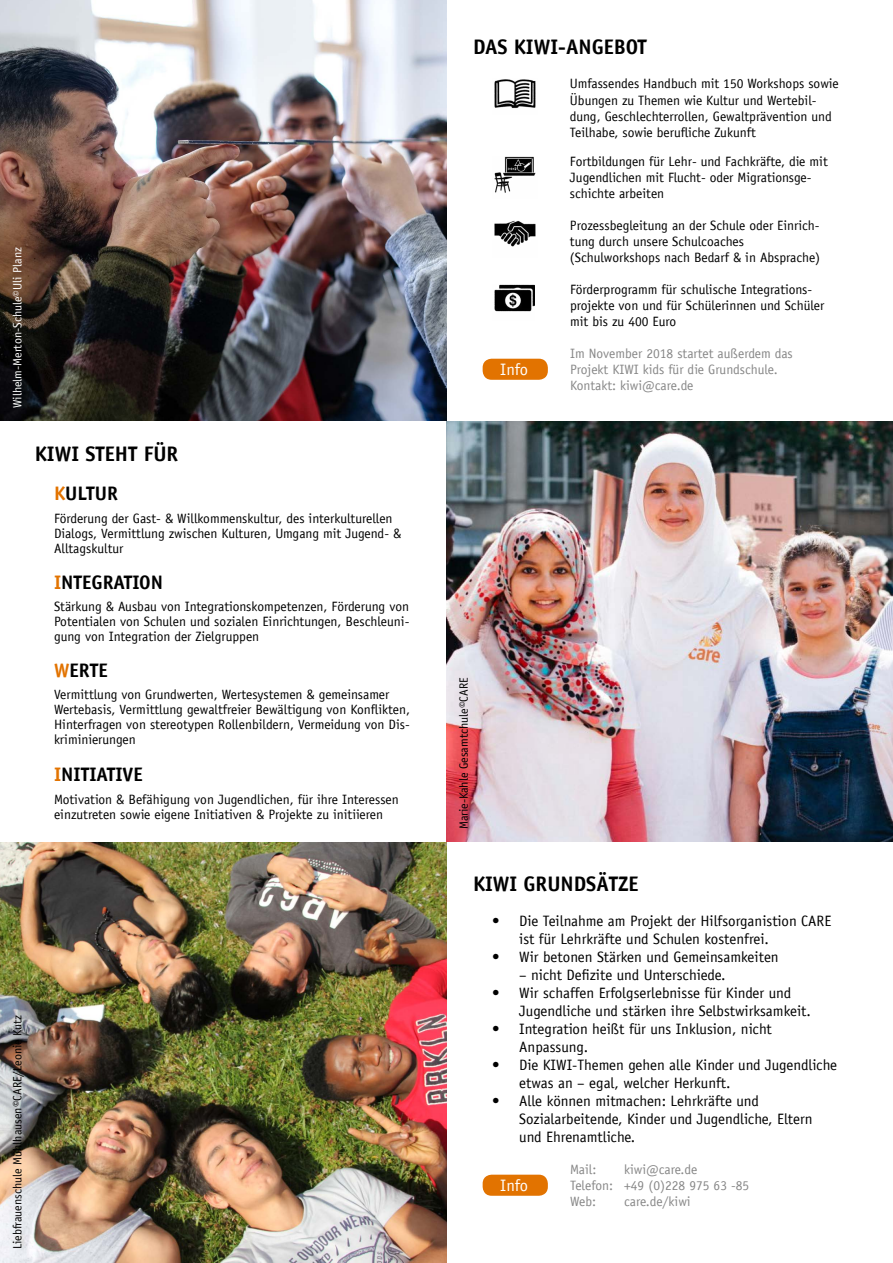
<style>
.page{position:relative;width:893px;height:1263px;background:#fff}
.page>*{position:absolute;margin:0;border:0;box-sizing:border-box;transform-origin:0 0}
.t1{font:700 21px "Officina Sans";color:#000}
.t2{font:700 19.5px "Officina Sans";color:#000}
.t3{font:16.5px "Officina Sans";color:#fff}
.t4{font:15px/18px "Officina Sans";color:#000}
.t5{font:13.5px/16.2px "Officina Sans";color:#000}
.t6{font:13.5px/16.2px "Officina Sans";color:#878787}
.t7{font:12px "Officina Sans";color:#000}
.t8{font:12px "Officina Sans";color:#fff}
.s1{color:#e27300}
</style>
<div class="page">
<img style="left:0;top:0;width:446px;height:421px">
<img style="left:446px;top:421px;width:447px;height:421px">
<img style="left:0;top:842px;width:446px;height:421px">
<div style="left:483px;top:359px;width:65px;height:21px;background:#e27300;border-radius:9px"></div>
<img style="left:494px;top:79px;width:42px;height:30px">
<img style="left:494px;top:156px;width:42px;height:37px">
<img style="left:494px;top:220px;width:42px;height:27px">
<img style="left:494px;top:284px;width:41px;height:28px">
<div style="left:483px;top:1175px;width:65px;height:21px;background:#e27300;border-radius:9px"></div>
<p class="t8" style="left:10px;top:408px;width:163px;rotate:-90deg">Wilhelm-Merton-Schule©Uli Planz</p>
<h1 class="t1" style="left:35px;top:441px;width:145px">KIWI STEHT FÜR</h1>
<h2 class="t2" style="left:54px;top:481px;width:65px"><span class="s1">K</span>ULTUR</h2>
<p class="t5" style="left:54px;top:511px;width:349px;line-height:15px">Förderung der Gast- &amp; Willkommenskultur, des interkulturellen<br>Dialogs, Vermittlung zwischen Kulturen, Umgang mit Jugend- &amp;<br>Alltagskultur</p>
<h2 class="t2" style="left:54px;top:570px;width:111px"><span class="s1">I</span>NTEGRATION</h2>
<p class="t5" style="left:54px;top:599px;width:357px;line-height:15px;text-align:justify">Stärkung &amp; Ausbau von Integrationskompetenzen, Förderung von Potentialen von Schulen und sozialen Einrichtungen, Beschleuni&shy;gung von Integration der Zielgruppen</p>
<h2 class="t2" style="left:54px;top:658px;width:55px"><span class="s1">W</span>ERTE</h2>
<p class="t5" style="left:54px;top:687px;width:358px;line-height:15px">Vermittlung von Grundwerten, Wertesystemen &amp; gemeinsamer Wertebasis, Vermittlung gewaltfreier Bewältigung von Konflikten, Hinterfragen von stereotypen Rollenbildern, Vermeidung von Dis&shy;kriminierungen</p>
<h2 class="t2" style="left:54px;top:762px;width:90px"><span class="s1">I</span>NITIATIVE</h2>
<p class="t5" style="left:54px;top:792px;width:346px;line-height:15px">Motivation &amp; Befähigung von Jugendlichen, für ihre Interessen einzutreten sowie eigene Initiativen &amp; Projekte zu initiieren</p>
<p class="t7" style="left:10px;top:1249px;width:236px;rotate:-90deg">Liebfrauenschule Mühlhausen©CARE/Leonie Kutz</p>
<h1 class="t1" style="left:473px;top:34px;width:175px">DAS KIWI-ANGEBOT</h1>
<p class="t3" style="left:500px;top:360px;width:29px">Info</p>
<p class="t5" style="left:570px;top:76px;width:270px">Umfassendes Handbuch mit 150 Workshops sowie Übungen zu Themen wie Kultur und Wertebil&shy;dung, Geschlechterrollen, Gewaltprävention und Teilhabe, sowie berufliche Zukunft</p>
<p class="t5" style="left:570px;top:153px;width:259px">Fortbildungen für Lehr- und Fachkräfte, die mit<br>Jugendlichen mit Flucht- oder Migrationsge&shy;schichte arbeiten</p>
<p class="t5" style="left:570px;top:217px;width:252px">Prozessbegleitung an der Schule oder Einrich&shy;tung durch unsere Schulcoaches (Schulworkshops nach Bedarf &amp; in Absprache)</p>
<p class="t5" style="left:570px;top:281px;width:256px">Förderprogramm für schulische Integrations&shy;projekte von und für Schülerinnen und Schüler mit bis zu 400 Euro</p>
<p class="t6" style="left:570px;top:345px;width:224px">Im November 2018 startet außerdem das<br>Projekt KIWI kids für die Grundschule.<br>Kontakt: kiwi@care.de</p>
<p class="t7" style="left:457px;top:829px;width:153px;rotate:-90deg">Marie-Kahle Gesamtchule©CARE</p>
<h1 class="t1" style="left:473px;top:871px;width:167px">KIWI GRUNDSÄTZE</h1>
<p class="t4" style="left:519px;top:912px;width:314px;text-indent:-27px">• Die Teilnahme am Projekt der Hilfsorganistion CARE ist für Lehrkräfte und Schulen kostenfrei.</p>
<p class="t4" style="left:492px;top:948px;width:288px">• Wir betonen Stärken und Gemeinsamkeiten</p>
<p class="t4" style="left:519px;top:966px;width:208px">– nicht Defizite und Unterschiede.</p>
<p class="t4" style="left:519px;top:984px;width:293px;text-indent:-27px">• Wir schaffen Erfolgserlebnisse für Kinder und<br>Jugendliche und stärken ihre Selbstwirksamkeit.</p>
<p class="t4" style="left:519px;top:1020px;width:254px;text-indent:-27px">• Integration heißt für uns Inklusion, nicht<br>Anpassung.</p>
<p class="t4" style="left:519px;top:1056px;width:319px;text-indent:-27px">• Die KIWI-Themen gehen alle Kinder und Jugendliche etwas an – egal, welcher Herkunft.</p>
<p class="t4" style="left:519px;top:1092px;width:295px;text-indent:-27px">• Alle können mitmachen: Lehrkräfte und<br>Sozialarbeitende, Kinder und Jugendliche, Eltern und Ehrenamtliche.</p>
<p class="t6" style="left:570px;top:1161px;width:28px">Mail:</p>
<p class="t6" style="left:570px;top:1161px;width:181px;text-indent:54px">kiwi@care.de<br>Telefon: +49 (0)228 975 63 -85<br>Web:</p>
<p class="t3" style="left:500px;top:1176px;width:29px">Info</p>
<p class="t6" style="left:624px;top:1194px;width:68px">care.de/kiwi</p>
</div>
